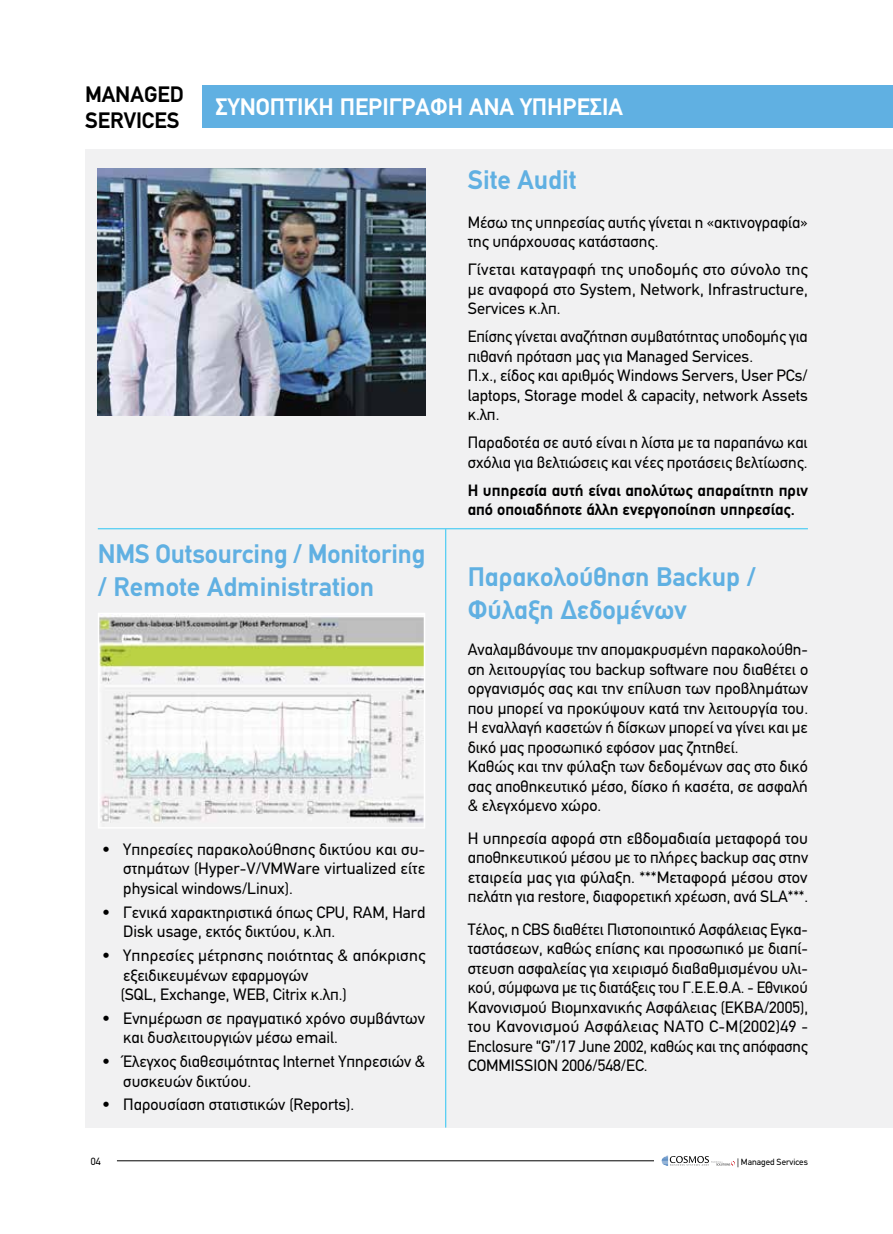
<style>
.page{position:relative;width:893px;height:1234px;background:#fff}
.page>*{position:absolute;margin:0;border:0;box-sizing:border-box;transform-origin:0 0}
.t1{font:700 27px/33px "PF Din Text";color:#60b0e2}
.t2{font:700 24px "PF Din Text";color:#fff}
.t3{font:700 22.5px/25.5px "PF Din Text";color:#000}
.t4{font:16.5px/19.5px "PF Din Text";color:#000}
.t5{font:700 16.5px/19.5px "PF Din Text";color:#000}
.t6{font:10.5px "PF Din Text";color:#000}
.t7{font:9px "PF Din Text";color:#000}
</style>
<div class="page">
<div style="left:85px;top:149px;width:808px;height:978px;background:#f1f1f2"></div>
<hr style="left:98px;top:528px;width:710px;height:1px;background:#2ac5f4">
<div style="left:203px;top:85px;width:690px;height:43px;background:#60b0e2"></div>
<img style="left:101px;top:615px;width:321px;height:208px">
<div style="left:98px;top:612px;width:327px;height:216px;border:2px solid #fff"></div>
<img style="left:98px;top:168px;width:327px;height:247px">
<hr style="left:445px;top:529px;width:1px;height:598px;background:#2ac5f4">
<svg style="left:662px;top:1155px;width:73px;height:10px"></svg>
<hr style="left:117px;top:1160px;width:537px;height:1px;background:#000">
<h3 class="t3" style="left:85px;top:81px;width:100px">MANAGED<br>SERVICES</h3>
<h2 class="t2" style="left:215px;top:93px;width:409px">ΣΥΝΟΠΤΙΚΗ ΠΕΡΙΓΡΑΦΗ ΑΝΑ ΥΠΗΡΕΣΙΑ</h2>
<h1 class="t1" style="left:468px;top:163px;width:110px">Site Audit</h1>
<p class="t4" style="left:468px;top:212px;width:342px">Μέσω της υπηρεσίας αυτής γίνεται η «ακτινογραφία» της υπάρχουσας κατάστασης.</p>
<p class="t4" style="left:468px;top:260px;width:342px;text-align:justify">Γίνεται καταγραφή της υποδομής στο σύνολο της με αναφορά στο System, Network, Infrastructure, Services κ.λπ.</p>
<p class="t4" style="left:468px;top:327px;width:342px">Επίσης γίνεται αναζήτηση συμβατότητας υποδομής για πιθανή πρόταση μας για Managed Services.<br>Π.χ., είδος και αριθμός Windows Servers, User PCs/ laptops, Storage model &amp; capacity, network Assets κ.λπ.</p>
<p class="t4" style="left:468px;top:433px;width:341px">Παραδοτέα σε αυτό είναι η λίστα με τα παραπάνω και σχόλια για βελτιώσεις και νέες προτάσεις βελτίωσης.</p>
<p class="t5" style="left:468px;top:480px;width:342px">Η υπηρεσία αυτή είναι απολύτως απαραίτητη πριν από οποιαδήποτε άλλη ενεργοποίηση υπηρεσίας.</p>
<h1 class="t1" style="left:98px;top:536px;width:329px">NMS Outsourcing / Monitoring / Remote Administration</h1>
<p class="t4" style="left:123px;top:839px;width:303px;text-align:justify;text-indent:-21px">• Υπηρεσίες παρακολούθησης δικτύου και συ&shy;στημάτων (Hyper-V/VMWare virtualized είτε physical windows/Linux).</p>
<p class="t4" style="left:123px;top:902px;width:303px;text-indent:-21px">• Γενικά χαρακτηριστικά όπως CPU, RAM, Hard<br>Disk usage, εκτός δικτύου, κ.λπ.</p>
<p class="t4" style="left:120px;top:945px;width:306px;text-indent:-18px">• Υπηρεσίες μέτρησης ποιότητας &amp; απόκρισης εξειδικευμένων εφαρμογών<br>(SQL, Exchange, WEB, Citrix κ.λπ.)</p>
<p class="t4" style="left:123px;top:1008px;width:303px;text-indent:-21px">• Ενημέρωση σε πραγματικό χρόνο συμβάντων και δυσλειτουργιών μέσω email.</p>
<p class="t4" style="left:123px;top:1051px;width:303px;text-indent:-21px">• Έλεγχος διαθεσιμότητας Internet Υπηρεσιών &amp; συσκευών δικτύου.</p>
<p class="t4" style="left:102px;top:1094px;width:254px">• Παρουσίαση στατιστικών (Reports).</p>
<h1 class="t1" style="left:468px;top:560px;width:290px">Παρακολούθηση Backup /<br>Φύλαξη Δεδομένων</h1>
<p class="t4" style="left:468px;top:640px;width:342px">Αναλαμβάνουμε την απομακρυσμένη παρακολούθη&shy;ση λειτουργίας του backup software που διαθέτει ο οργανισμός σας και την επίλυση των προβλημάτων που μπορεί να προκύψουν κατά την λειτουργία του.<br>Η εναλλαγή κασετών ή δίσκων μπορεί να γίνει και με δικό μας προσωπικό εφόσον μας ζητηθεί.<br>Καθώς και την φύλαξη των δεδομένων σας στο δικό σας αποθηκευτικό μέσο, δίσκο ή κασέτα, σε ασφαλή &amp; ελεγχόμενο χώρο.</p>
<p class="t4" style="left:468px;top:828px;width:342px;text-align:justify">Η υπηρεσία αφορά στη εβδομαδιαία μεταφορά του αποθηκευτικού μέσου με το πλήρες backup σας στην εταιρεία μας για φύλαξη. ***Μεταφορά μέσου στον πελάτη για restore, διαφορετική χρέωση, ανά SLA***.</p>
<p class="t4" style="left:468px;top:919px;width:342px;text-align:justify">Τέλος, η CBS διαθέτει Πιστοποιητικό Ασφάλειας Εγκα&shy;ταστάσεων, καθώς επίσης και προσωπικό με διαπί&shy;στευση ασφαλείας για χειρισμό διαβαθμισμένου υλι&shy;κού, σύμφωνα με τις διατάξεις του Γ.Ε.Ε.Θ.Α. - Εθνικού Κανονισμού Βιομηχανικής Ασφάλειας (ΕΚΒΑ/2005), του Κανονισμού Ασφάλειας NATO C-M(2002)49 - Enclosure “G”/17 June 2002, καθώς και της απόφασης COMMISSION 2006/548/EC.</p>
<p class="t6" style="left:91px;top:1154px;width:11px">04</p>
<p class="t7" style="left:737px;top:1156px;width:72px">| Managed Services</p>
</div>
